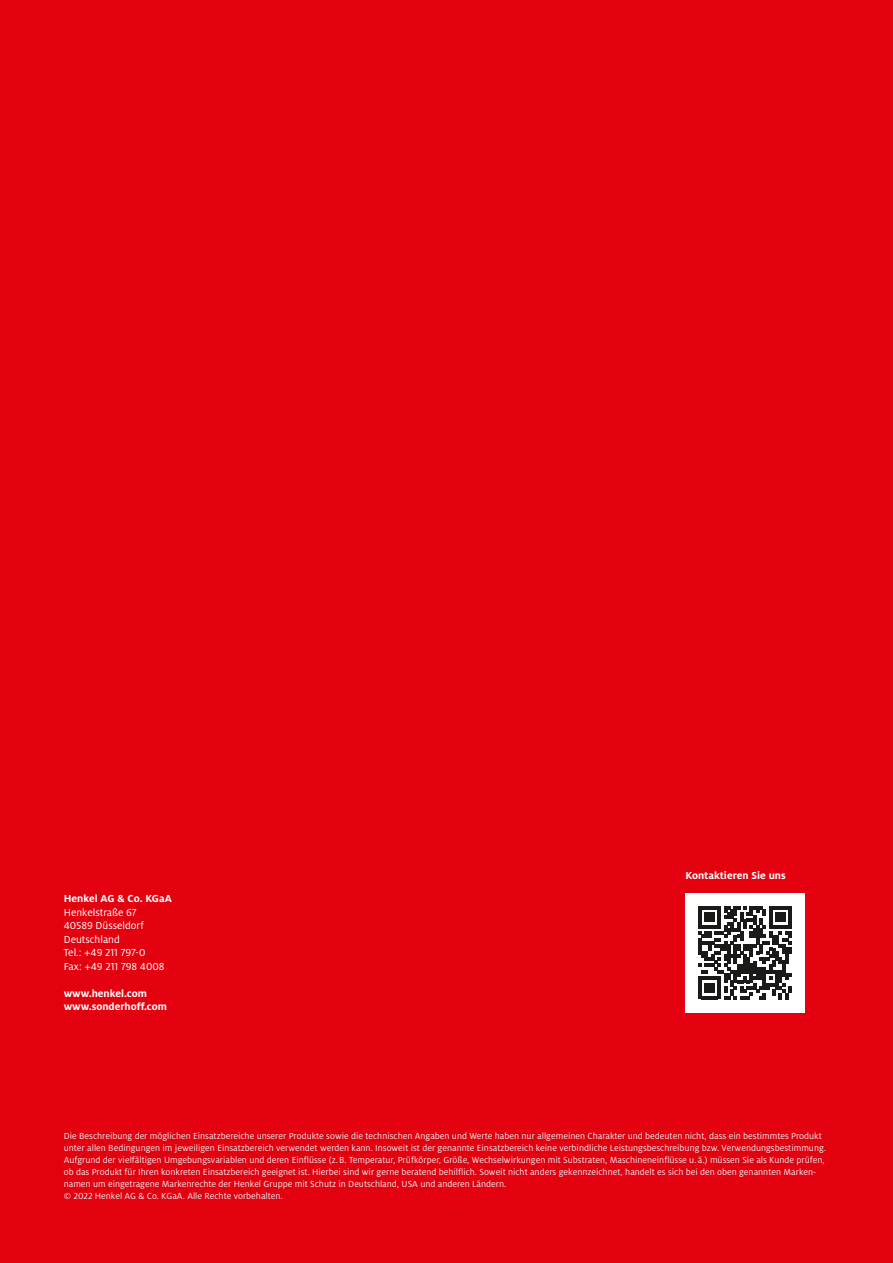
<style>
.page{position:relative;width:893px;height:1263px;background:#e3000f}
.page>*{position:absolute;margin:0;border:0;box-sizing:border-box;transform-origin:0 0}
.t1{font:11.25px/13.5px "Henkel Milo";color:#fff}
.t2{font:700 11.25px/13.5px "Henkel Milo";color:#fff}
.t3{font:9.75px/12px "Henkel Milo";color:#ececed}
</style>
<div class="page">
<div style="left:685px;top:893px;width:119px;height:119px;background:#fff"></div>
<svg style="left:698px;top:906px;width:94px;height:93px"></svg>
<p class="t2" style="left:64px;top:892px;width:110px">Henkel AG &amp; Co. KGaA</p>
<p class="t1" style="left:64px;top:905px;width:102px">Henkelstraße 67<br>40589 Düsseldorf<br>Deutschland<br>Tel.: +49 211 797-0<br>Fax: +49 211 798 4008</p>
<p class="t2" style="left:64px;top:986px;width:105px">www.henkel.com www.sonderhoff.com</p>
<p class="t2" style="left:685px;top:869px;width:102px">Kontaktieren Sie uns</p>
<p class="t3" style="left:64px;top:1130px;width:764px">Die Beschreibung der möglichen Einsatzbereiche unserer Produkte sowie die technischen Angaben und Werte haben nur allgemeinen Charakter und bedeuten nicht, dass ein bestimmtes Produkt unter allen Bedingungen im jeweiligen Einsatzbereich verwendet werden kann. Insoweit ist der genannte Einsatzbereich keine verbindliche Leistungsbeschreibung bzw. Verwendungsbestimmung.<br>Aufgrund der vielfältigen Umgebungsvariablen und deren Einflüsse (z. B. Temperatur, Prüfkörper, Größe, Wechselwirkungen mit Substraten, Maschineneinflüsse u. ä.) müssen Sie als Kunde prüfen, ob das Produkt für Ihren konkreten Einsatzbereich geeignet ist. Hierbei sind wir gerne beratend behilflich. Soweit nicht anders gekennzeichnet, handelt es sich bei den oben genannten Marken&shy;namen um eingetragene Markenrechte der Henkel Gruppe mit Schutz in Deutschland, USA und anderen Ländern.<br>© 2022 Henkel AG &amp; Co. KGaA. Alle Rechte vorbehalten.</p>
</div>
